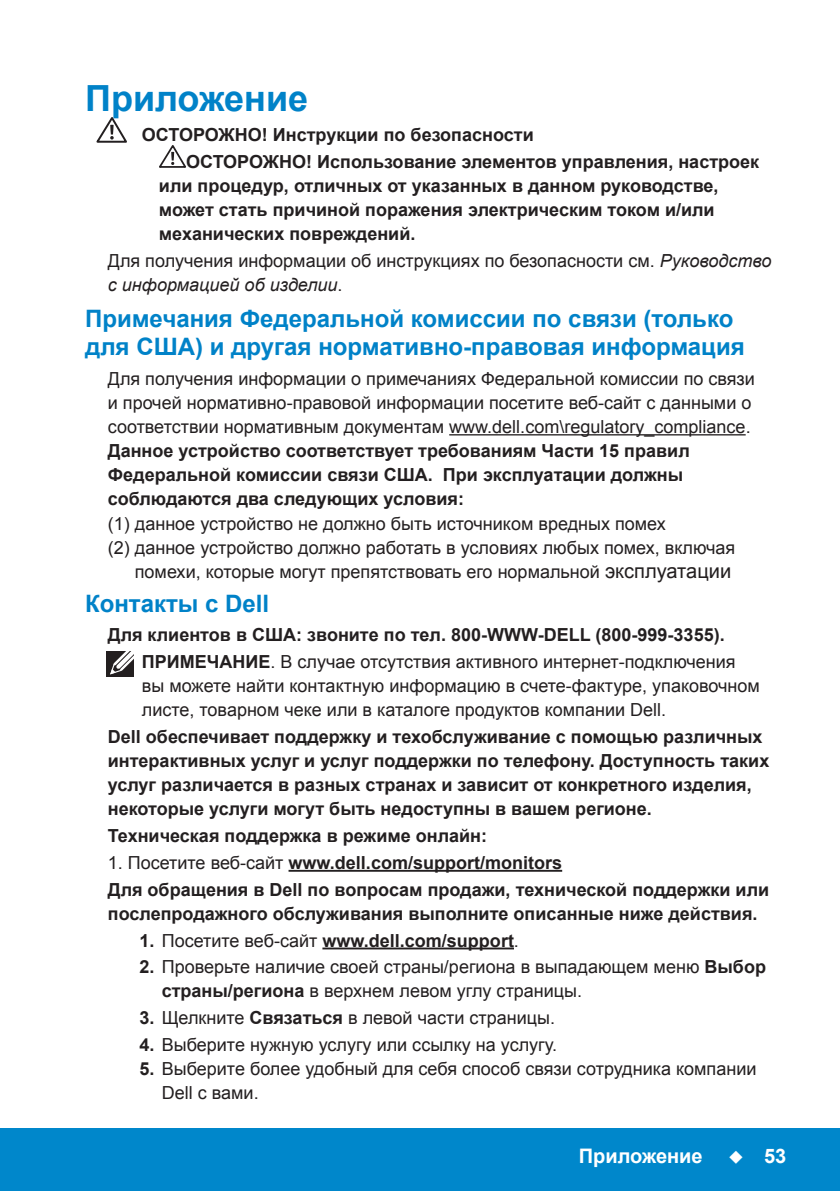
<style>
.page{position:relative;width:840px;height:1191px;background:#fff}
.page>*{position:absolute;margin:0;border:0;box-sizing:border-box;transform-origin:0 0}
.Head1{font:700 36px "Arial";color:#0082c8}
.Head2{font:700 24px/28px "Arial";color:#0082c8}
.t1{font:700 20px "Arial";color:#fff}
.Paragraph{font:18px/24px "Arial";color:#231f20}
.Paragraph-2{font:700 18px/24px "Arial";color:#231f20}
.Caution_indent{font:700 18px/24px "Arial";color:#231f20}
.Note{font:18px/24px "Arial";color:#231f20}
.Caution{font:700 18px "Arial";color:#231f20}
.s1{font-style:italic}
.s2{font-size:20px}
.s3{font-weight:700}
.s4{font-weight:400}
</style>
<div class="page">
<hr style="left:0;top:1128px;width:1px;height:63px;background:#0087cb">
<div style="left:1px;top:1128px;width:838px;height:63px;background:#0087cb"></div>
<hr style="left:449px;top:434px;width:296px;height:1px;background:#231f20">
<hr style="left:288px;top:870px;width:274px;height:1px;background:#231f20">
<hr style="left:322px;top:947px;width:191px;height:2px;background:#231f20">
<svg style="left:159px;top:145px;width:27px;height:23px"></svg>
<svg style="left:96px;top:117px;width:31px;height:26px"></svg>
<div style="left:106px;top:651px;width:27px;height:25px;background:#231f20"></div>
<svg style="left:110px;top:651px;width:23px;height:24px"></svg>
<p class="Head1" style="left:85px;top:75px;width:224px">Приложение</p>
<p class="Caution" style="left:142px;top:123px;width:393px">ОСТОРОЖНО! Инструкции по безопасности</p>
<p class="Caution_indent" style="left:159px;top:150px;width:601px;text-indent:27px">ОСТОРОЖНО! Использование элементов управления, настроек или процедур, отличных от указанных в данном руководстве, может стать причиной поражения электрическим током и/или механических повреждений.</p>
<p class="Paragraph" style="left:108px;top:248px;width:664px">Для получения информации об инструкциях по безопасности см. <span class="s1">Руководство с информацией об изделии</span>.</p>
<p class="Head2" style="left:85px;top:305px;width:660px">Примечания Федеральной комиссии по связи (только для США) и другая нормативно-правовая информация</p>
<p class="Paragraph" style="left:108px;top:367px;width:648px">Для получения информации о примечаниях Федеральной комиссии по связи и прочей нормативно-правовой информации посетите веб-сайт с данными о соответствии нормативным документам www.dell.com\regulatory_compliance.</p>
<p class="Paragraph-2" style="left:108px;top:439px;width:583px">Данное устройство соответствует требованиям Части 15 правил<br>Федеральной комиссии связи США. При эксплуатации должны соблюдаются два следующих условия:</p>
<p class="Paragraph" style="left:108px;top:511px;width:559px">(1) данное устройство не должно быть источником вредных помех</p>
<p class="Paragraph" style="left:108px;top:535px;width:628px;text-align:right">(2) данное устройство должно работать в условиях любых помех, включая помехи, которые могут препятствовать его нормальной <span class="s2">эксплуатации</span></p>
<p class="Head2" style="left:85px;top:590px;width:185px">Контакты с Dell</p>
<p class="Paragraph-2" style="left:108px;top:624px;width:618px">Для клиентов в США: звоните по тел. 800-WWW-DELL (800-999-3355).</p>
<p class="Note" style="left:142px;top:650px;width:619px"><span class="s3">ПРИМЕЧАНИЕ</span>. В случае отсутствия активного интернет-подключения вы можете найти контактную информацию в счете-фактуре, упаковочном листе, товарном чеке или в каталоге продуктов компании Dell.</p>
<p class="Paragraph-2" style="left:108px;top:725px;width:662px">Dell обеспечивает поддержку и техобслуживание с помощью различных интерактивных услуг и услуг поддержки по телефону. Доступность таких услуг различается в разных странах и зависит от конкретного изделия, некоторые услуги могут быть недоступны в вашем регионе.</p>
<p class="Paragraph-2" style="left:108px;top:824px;width:380px">Техническая поддержка в режиме онлайн:</p>
<p class="Paragraph-2" style="left:108px;top:851px;width:455px"><span class="s4">1. Посетите веб-сайт</span> www.dell.com/support/monitors</p>
<p class="Paragraph-2" style="left:108px;top:878px;width:662px">Для обращения в Dell по вопросам продажи, технической поддержки или послепродажного обслуживания выполните описанные ниже действия.</p>
<p class="Paragraph-2" style="left:139px;top:929px;width:381px">1. <span class="s4">Посетите веб-сайт</span> www.dell.com/support<span class="s4">.</span></p>
<p class="Paragraph" style="left:162px;top:955px;width:605px;text-indent:-22px"><span class="s3">2.</span> Проверьте наличие своей страны/региона в выпадающем меню <span class="s3">Выбор страны/региона</span> в верхнем левом углу страницы.</p>
<p class="Paragraph" style="left:139px;top:1006px;width:417px"><span class="s3">3.</span> Щелкните <span class="s3">Связаться</span> в левой части страницы.</p>
<p class="Paragraph" style="left:139px;top:1033px;width:419px"><span class="s3">4.</span> Выберите нужную услугу или ссылку на услугу.</p>
<p class="Paragraph" style="left:162px;top:1057px;width:596px;text-indent:-22px"><span class="s3">5.</span> Выберите более удобный для себя способ связи сотрудника компании<br>Dell с вами.</p>
<p class="t1" style="left:578px;top:1142px;width:125px">Приложение</p>
<p class="t1" style="left:727px;top:1142px;width:60px">◆ 53</p>
</div>
